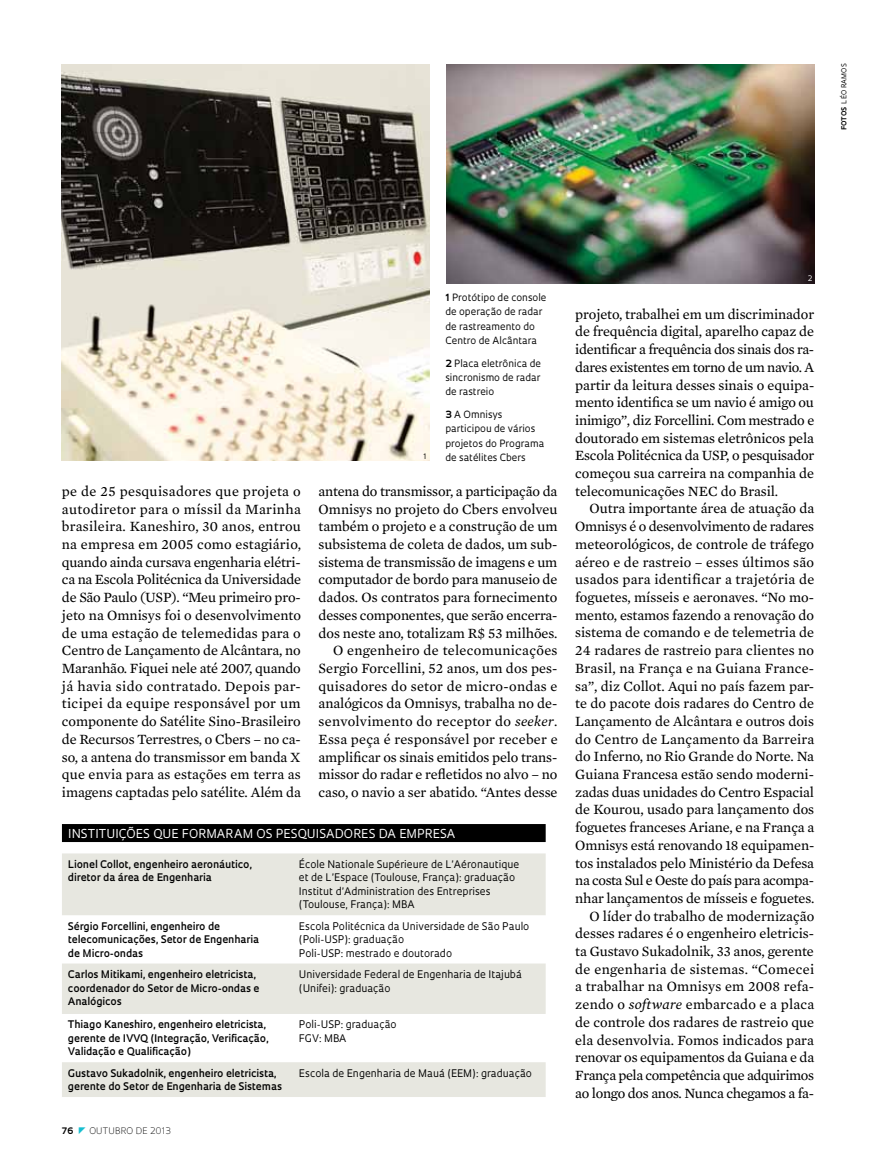
<style>
.page{position:relative;width:885px;height:1169px;background:#fff}
.page>*{position:absolute;margin:0;border:0;box-sizing:border-box;transform-origin:0 0}
.t1{font:14.4px/17.7px "Mercury Text G2";letter-spacing:-.005em;color:#000;text-align:justify}
.t2{font:12px "Oculum";letter-spacing:.01em;color:#fff}
.t3{font:600 10.2px/13.5px "Oculum";color:#000}
.t4{font:10.2px/13.5px "Oculum";color:#000}
.t5{font:9.75px/14.1px "Oculum";color:#000}
.t6{font:300 8.7px "Oculum";letter-spacing:.015em;color:#000}
.t7{font:700 8.7px "Oculum";color:#000}
.t8{font:7.35px "Oculum";color:#000}
.t9{font:7.35px "Oculum";color:#fff}
.t10{font:6.75px "Oculum";letter-spacing:.02em;color:#000}
.s1{font-weight:700}
.s2{font-style:italic}
</style>
<div class="page">
<svg style="left:62px;top:853px;width:484px;height:244px;fill:#e7e7e0"></svg>
<div style="left:62px;top:824px;width:484px;height:18px;background:#000"></div>
<img style="left:447px;top:64px;width:367px;height:219px">
<img style="left:62px;top:64px;width:367px;height:396px">
<p class="t10" style="left:840px;top:130px;width:68px;rotate:-90deg"><span class="s1">fotos</span> Léo ramos</p>
<p class="t1" style="left:62px;top:481px;width:241px">pe de 25 pesquisadores que projeta o autodiretor para o míssil da Marinha brasileira. Kaneshiro, 30 anos, entrou na empresa em 2005 como estagiário, quando ainda cursava engenharia elétri&shy;ca na Escola Politécnica da Universidade de São Paulo (USP). “Meu primeiro pro&shy;jeto na Omnisys foi o desenvolvimento de uma estação de telemedidas para o Centro de Lançamento de Alcântara, no Maranhão. Fiquei nele até 2007, quando já havia sido contratado. Depois par&shy;ticipei da equipe responsável por um componente do Satélite Sino-Brasileiro de Recursos Terrestres, o Cbers – no ca&shy;so, a antena do transmissor em banda X que envia para as estações em terra as imagens captadas pelo satélite. Além da</p>
<p class="t8" style="left:424px;top:451px;width:5px">1</p>
<p class="t5" style="left:445px;top:290px;width:103px"><span class="s1">1</span> Protótipo de console de operação de radar de rastreamento do<br>Centro de Alcântara</p>
<p class="t5" style="left:445px;top:356px;width:97px;text-align:justify"><span class="s1">2</span> Placa eletrônica de sincronismo de radar de rastreio</p>
<p class="t5" style="left:445px;top:407px;width:100px"><span class="s1">3</span> A Omnisys participou de vários projetos do Programa de satélites Cbers</p>
<p class="t1" style="left:319px;top:481px;width:241px;text-align:right">antena do transmissor, a participação da Omnisys no projeto do Cbers envolveu também o projeto e a construção de um subsistema de coleta de dados, um sub&shy;sistema de transmissão de imagens e um computador de bordo para manuseio de dados. Os contratos para fornecimento desses componentes, que serão encerra&shy;dos neste ano, totalizam R$ 53 milhões.<br>O engenheiro de telecomunicações Sergio Forcellini, 52 anos, um dos pes&shy;quisadores do setor de micro-ondas e analógicos da Omnisys, trabalha no de&shy;senvolvimento do receptor do <span class="s2">seeker</span>.<br>Essa peça é responsável por receber e amplificar os sinais emitidos pelo trans&shy;missor do radar e refletidos no alvo – no caso, o navio a ser abatido. “Antes desse</p>
<p class="t2" style="left:68px;top:825px;width:389px">Instituições que fo rmaram os pesquisado res da empresa</p>
<p class="t3" style="left:68px;top:857px;width:186px">Lionel Collot, engenheiro aeronáutico, diretor da área de Engenharia</p>
<p class="t4" style="left:299px;top:857px;width:222px">École Nationale Supérieure de L’Aéronautique et de L’Espace (Toulouse, França): graduação<br>I nstitut d’Administration des Entreprises (Toulouse, França): M BA</p>
<p class="t3" style="left:68px;top:918px;width:193px">Sérgio Forcellini, engenheiro de telecomunicações, Setor de Engenharia de Micro-ondas</p>
<p class="t4" style="left:299px;top:918px;width:232px">Escola Politécnica da U niversidade de São Paulo (Poli-USP): graduação<br>Poli-USP: mestrado e doutorado</p>
<p class="t3" style="left:68px;top:967px;width:193px">Carlos Mitikami, engenheiro eletricista, coordenador do Setor de Micro-ondas e<br>Analógicos</p>
<p class="t4" style="left:299px;top:967px;width:224px">U niversidade Federal de Engenharia de I tajubá (U nifei): graduação</p>
<p class="t3" style="left:68px;top:1017px;width:202px">Thiago Kaneshiro, engenheiro eletricista, gerente de IVVQ (i ntegração, Verificação,<br>Validação e Qualificação)</p>
<p class="t4" style="left:299px;top:1017px;width:99px">Poli-USP: graduação<br>FGV: M BA</p>
<p class="t3" style="left:68px;top:1065px;width:215px">Gustavo Sukadolnik, engenheiro eletricista, gerente do Setor de Engenharia de Sistemas</p>
<p class="t4" style="left:299px;top:1065px;width:160px">Escola de Engenharia de Mauá (EEM</p>
<p class="t4" style="left:472px;top:1065px;width:61px">): graduação</p>
<p class="t7" style="left:62px;top:1124px;width:13px">76</p>
<p class="t6" style="left:89px;top:1124px;width:83px">OUTUBRO DE 2013</p>
<p class="t9" style="left:808px;top:274px;width:6px">2</p>
<p class="t1" style="left:575px;top:304px;width:241px">projeto, trabalhei em um discriminador de frequência digital, aparelho capaz de identificar a frequência dos sinais dos ra&shy;dares existentes em torno de um navio. A partir da leitura desses sinais o equipa&shy;mento identifica se um navio é amigo ou inimigo”, diz Forcellini. Com mestrado e doutorado em sistemas eletrônicos pela Escola Politécnica da USP, o pesquisador começou sua carreira na companhia de telecomunicações NEC do Brasil.</p>
<p class="t1" style="left:575px;top:499px;width:241px;text-align:right">Outra importante área de atuação da Omnisys é o desenvolvimento de radares meteorológicos, de controle de tráfego aéreo e de rastreio – esses últimos são usados para identificar a trajetória de foguetes, mísseis e aeronaves. “No mo&shy;mento, estamos fazendo a renovação do sistema de comando e de telemetria de 24 radares de rastreio para clientes no Brasil, na França e na Guiana France&shy;sa”, diz Collot. Aqui no país fazem par&shy;te do pacote dois radares do Centro de Lançamento de Alcântara e outros dois do Centro de Lançamento da Barreira do Inferno, no Rio Grande do Norte. Na Guiana Francesa estão sendo moderni&shy;zadas duas unidades do Centro Espacial de Kourou, usado para lançamento dos foguetes franceses Ariane, e na França a Omnisys está renovando 18 equipamen&shy;tos instalados pelo Ministério da Defesa na costa Sul e Oeste do país para acompa&shy;nhar lançamentos de mísseis e foguetes.<br>O líder do trabalho de modernização desses radares é o engenheiro eletricis&shy;ta Gustavo Sukadolnik, 33 anos, gerente de engenharia de sistemas. “Comecei a trabalhar na Omnisys em 2008 refa&shy;zendo o <span class="s2">software</span> embarcado e a placa de controle dos radares de rastreio que ela desenvolvia. Fomos indicados para renovar os equipamentos da Guiana e da França pela competência que adquirimos ao longo dos anos. Nunca chegamos a fa-</p>
</div>
